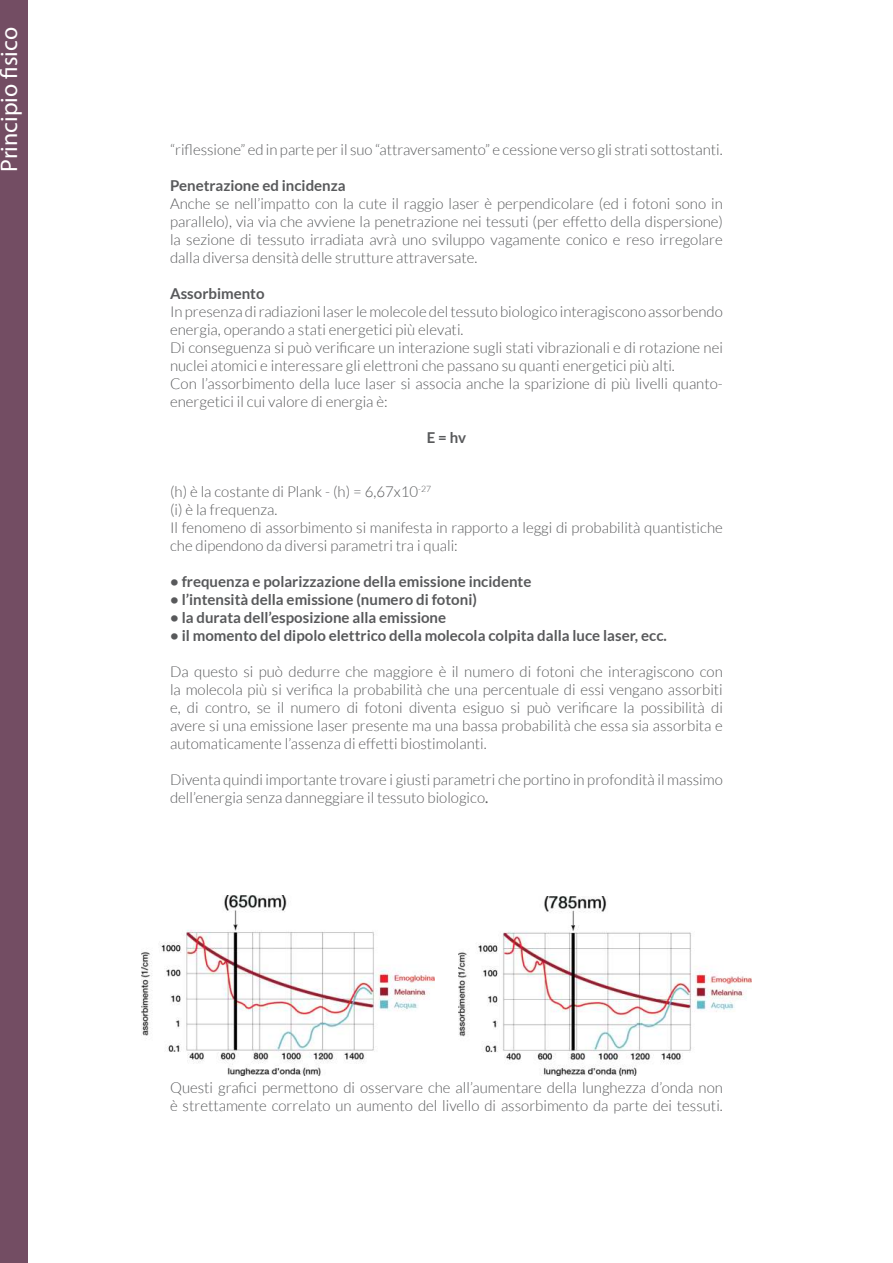
<style>
.page{position:relative;width:893px;height:1263px;background:#fff}
.page>*{position:absolute;margin:0;border:0;box-sizing:border-box;transform-origin:0 0}
.t1{font:24px "Myriad Pro";color:#fff}
.t2{font:300 15px/18px "Lato";color:#58595b}
.t3{font:700 15px "Lato";color:#58595b}
.s1{font-weight:400}
</style>
<div class="page">
<img style="left:142px;top:896px;width:293px;height:179px">
<img style="left:458px;top:896px;width:293px;height:179px">
<div style="left:0;top:0;width:28px;height:1263px;background:#734d63"></div>
<h1 class="t1" style="left:0;top:172px;width:146px;rotate:-90deg">Principio fisico</h1>
<p class="t2" style="left:170px;top:140px;width:554px">“riflessione” ed in parte per il suo “attraversamento” e cessione verso gli strati sottostanti.</p>
<p class="t3" style="left:170px;top:179px;width:177px">Penetrazione ed incidenza</p>
<p class="t2" style="left:170px;top:194px;width:554px;text-align:justify">Anche se nell’impatto con la cute il raggio laser è perpendicolare (ed i fotoni sono in parallelo), via via che avviene la penetrazione nei tessuti (per effetto della dispersione) la sezione di tessuto irradiata avrà uno sviluppo vagamente conico e reso irregolare dalla diversa densità delle strutture attraversate.</p>
<p class="t3" style="left:170px;top:287px;width:96px">Assorbimento</p>
<p class="t2" style="left:170px;top:302px;width:554px">In presenza di radiazioni laser le molecole del tessuto biologico interagiscono assorbendo energia, operando a stati energetici più elevati.<br>Di conseguenza si può verificare un interazione sugli stati vibrazionali e di rotazione nei nuclei atomici e interessare gli elettroni che passano su quanti energetici più alti.<br>Con l’assorbimento della luce laser si associa anche la sparizione di più livelli quanto&shy;energetici il cui valore di energia è:</p>
<p class="t3" style="left:427px;top:431px;width:41px">E = hv</p>
<p class="t2" style="left:170px;top:482px;width:554px">(h) è la costante di Plank - (h) = 6,67x10<sup>-27<br></sup>(i) è la frequenza.<br>Il fenomeno di assorbimento si manifesta in rapporto a leggi di probabilità quantistiche che dipendono da diversi parametri tra i quali:</p>
<p class="t3" style="left:170px;top:575px;width:363px">• frequenza e polarizzazione della emissione incidente</p>
<p class="t3" style="left:170px;top:593px;width:308px">• l’intensità della emissione (numero di fotoni)</p>
<p class="t3" style="left:170px;top:611px;width:278px">• la durata dell’esposizione alla emissione</p>
<p class="t3" style="left:170px;top:629px;width:498px">• il momento del dipolo elettrico della molecola colpita dalla luce laser, ecc.</p>
<p class="t2" style="left:170px;top:662px;width:554px;text-align:justify">Da questo si può dedurre che maggiore è il numero di fotoni che interagiscono con la molecola più si verifica la probabilità che una percentuale di essi vengano assorbiti e, di contro, se il numero di fotoni diventa esiguo si può verificare la possibilità di avere si una emissione laser presente ma una bassa probabilità che essa sia assorbita e automaticamente l’assenza di effetti biostimolanti.</p>
<p class="t2" style="left:170px;top:770px;width:554px">Diventa quindi importante trovare i giusti parametri che portino in profondità il massimo dell’energia senza danneggiare il tessuto biologico<span class="s1">.</span></p>
<p class="t2" style="left:170px;top:1079px;width:554px">Questi grafici permettono di osservare che all’aumentare della lunghezza d’onda non è strettamente correlato un aumento del livello di assorbimento da parte dei tessuti.</p>
</div>
